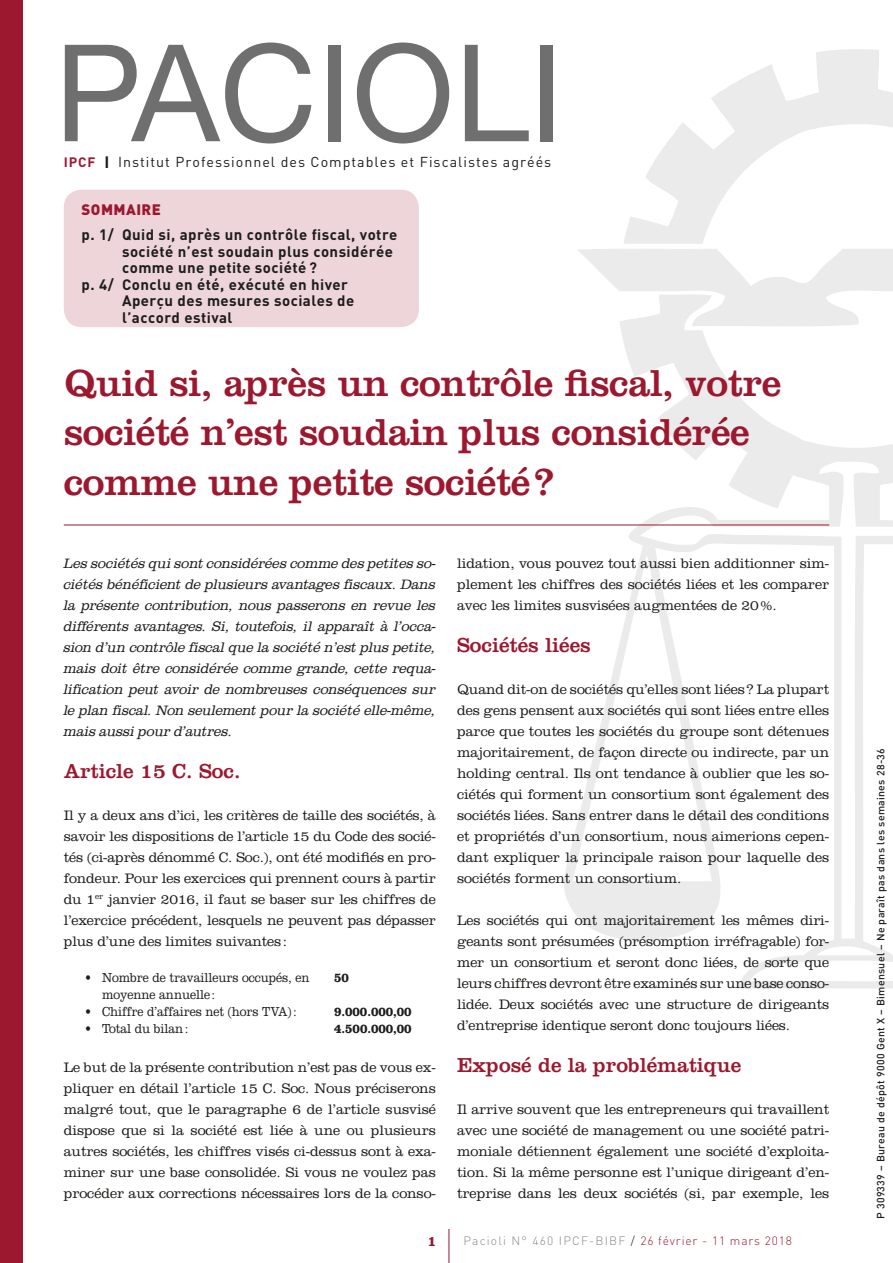
<style>
.page{position:relative;width:893px;height:1263px;background:#fff}
.page>*{position:absolute;margin:0;border:0;box-sizing:border-box;transform-origin:0 0}
.t1{font:39px/49.5px "Clarendon LT Std";letter-spacing:-.01em;color:#9c182f}
.t2{font:21px "Clarendon LT Std";color:#9c182f}
.t3{font:700 15px "DIN";letter-spacing:.03em;color:#1d1d1b}
.t4{font:900 15px "DIN";letter-spacing:.03em;color:#9c182f}
.t5{font:700 14.85px "Clarendon LT Std";color:#9c182f}
.t6{font:300 14.25px/21px "Clarendon LT Std";letter-spacing:-.005em;color:#1d1d1b;text-align:justify}
.t7{font:italic 300 14.25px/21px "Clarendon Std";letter-spacing:-.01em;color:#1d1d1b;text-align:justify}
.t8{font:14.25px "DIN";letter-spacing:.07em;color:#1d1d1b}
.t9{font:300 13.5px/16.2px "Clarendon LT Std";letter-spacing:-.005em;color:#1d1d1b;scale:.9 1}
.t10{font:700 13.5px "Clarendon LT Std";letter-spacing:-.005em;color:#1d1d1b;scale:.9 1}
.t11{font:300 12px "DIN";letter-spacing:.085em;color:#878787}
.t12{font:500 10.5px "DIN";letter-spacing:.03em;color:#1d1d1b}
.s1{font-weight:700;font-size:13.5px;color:#9c182f}
.s2{font-weight:900;font-size:13.5px}
.s3{color:#1d1d1b}
.s4{color:#9c182f}
</style>
<div class="page">
<svg style="left:563px;top:49px;width:330px;height:939px"></svg>
<hr style="left:449px;top:1229px;width:1px;height:34px;background:#9c182f">
<div style="left:0;top:0;width:23px;height:1263px;background:#9c182f"></div>
<div style="left:64px;top:190px;width:355px;height:137px;background:#edd5da;border-radius:18px"></div>
<svg style="left:65px;top:43px;width:246px;height:100px"></svg>
<div style="left:328px;top:45px;width:13px;height:96px;background:#706f6f"></div>
<svg style="left:357px;top:43px;width:92px;height:100px"></svg>
<svg style="left:465px;top:45px;width:64px;height:96px"></svg>
<div style="left:540px;top:45px;width:13px;height:96px;background:#706f6f"></div>
<hr style="left:64px;top:525px;width:765px;height:1px;background:#9c182f">
<p class="t8" style="left:64px;top:153px;width:489px"><span class="s1">IPCF</span> <span class="s2">|</span> Institut Professionnel des Comptables et Fiscalistes agréés</p>
<p class="t4" style="left:82px;top:200px;width:81px">SOMMAIRE</p>
<p class="t3" style="left:82px;top:225px;width:317px">p. 1/ Quid si, après un contrôle fiscal, votre</p>
<p class="t3" style="left:122px;top:241px;width:272px">société n’est soudain plus considérée</p>
<p class="t3" style="left:122px;top:258px;width:196px">comme une petite société ?</p>
<p class="t3" style="left:82px;top:274px;width:268px">p. 4/ Conclu en été, exécuté en hiver</p>
<p class="t3" style="left:122px;top:291px;width:234px">Aperçu des mesures sociales de</p>
<p class="t3" style="left:122px;top:307px;width:112px">l’accord estival</p>
<h1 class="t1" style="left:64px;top:358px;width:719px">Quid si, après un contrôle fiscal, votre société n’est soudain plus considérée comme une petite société?</h1>
<p class="t7" style="left:64px;top:553px;width:374px">Les sociétés qui sont considérées comme des petites so&shy;ciétés bénéficient de plusieurs avantages fiscaux. Dans la présente contribution, nous passerons en revue les différents avantages. Si, toutefois, il apparaît à l’occa&shy;sion d’un contrôle fiscal que la société n’est plus petite, mais doit être considérée comme grande, cette requa&shy;lification peut avoir de nombreuses conséquences sur le plan fiscal. Non seulement pour la société elle-même, mais aussi pour d’autres.</p>
<h2 class="t2" style="left:64px;top:759px;width:178px">Article 15 C. Soc.</h2>
<p class="t6" style="left:64px;top:805px;width:374px">Il y a deux ans d’ici, les critères de taille des sociétés, à savoir les dispositions de l’article 15 du Code des socié&shy;tés (ci-après dénommé C. Soc.), ont été modifiés en pro&shy;fondeur. Pour les exercices qui prennent cours à partir du 1<sup>er</sup> janvier 2016, il faut se baser sur les chiffres de l’exercice précédent, lesquels ne peuvent pas dépasser plus d’une des limites suivantes:</p>
<p class="t9" style="left:102px;top:970px;width:232px;text-indent:-17px">• Nombre de travailleurs occupés, en moyenne annuelle:</p>
<p class="t10" style="left:334px;top:970px;width:18px">50</p>
<p class="t9" style="left:85px;top:1003px;width:237px">• Chiffre d’affaires net (hors TVA):</p>
<p class="t10" style="left:334px;top:1003px;width:87px">9.000.000,00</p>
<p class="t9" style="left:85px;top:1021px;width:116px">• Total du bilan:</p>
<p class="t10" style="left:334px;top:1021px;width:87px">4.500.000,00</p>
<p class="t6" style="left:64px;top:1057px;width:374px">Le but de la présente contribution n’est pas de vous ex&shy;pliquer en détail l’article 15 C. Soc. Nous préciserons malgré tout, que le paragraphe 6 de l’article susvisé dispose que si la société est liée à une ou plusieurs autres sociétés, les chiffres visés ci-dessus sont à exa&shy;miner sur une base consolidée. Si vous ne voulez pas procéder aux corrections nécessaires lors de la conso-</p>
<p class="t6" style="left:457px;top:553px;width:374px">lidation, vous pouvez tout aussi bien additionner sim&shy;plement les chiffres des sociétés liées et les comparer avec les limites susvisées augmentées de 20%.</p>
<h2 class="t2" style="left:457px;top:633px;width:135px">Sociétés liées</h2>
<p class="t6" style="left:457px;top:679px;width:374px">Quand dit-on de sociétés qu’elles sont liées? La plupart des gens pensent aux sociétés qui sont liées entre elles parce que toutes les sociétés du groupe sont détenues majoritairement, de façon directe ou indirecte, par un holding central. Ils ont tendance à oublier que les so&shy;ciétés qui forment un consortium sont également des sociétés liées. Sans entrer dans le détail des conditions et propriétés d’un consortium, nous aimerions cepen&shy;dant expliquer la principale raison pour laquelle des sociétés forment un consortium.</p>
<p class="t6" style="left:457px;top:910px;width:374px">Les sociétés qui ont majoritairement les mêmes diri&shy;geants sont présumées (présomption irréfragable) for&shy;mer un consortium et seront donc liées, de sorte que leurs chiffres devront être examinés sur une base conso&shy;lidée. Deux sociétés avec une structure de dirigeants d’entreprise identique seront donc toujours liées.</p>
<h2 class="t2" style="left:457px;top:1053px;width:286px">Exposé de la problématique</h2>
<p class="t6" style="left:457px;top:1099px;width:374px">Il arrive souvent que les entrepreneurs qui travaillent avec une société de management ou une société patri&shy;moniale détiennent également une société d’exploita&shy;tion. Si la même personne est l’unique dirigeant d’en&shy;treprise dans les deux sociétés (si, par exemple, les</p>
<p class="t5" style="left:427px;top:1232px;width:11px">1</p>
<p class="t11" style="left:463px;top:1233px;width:330px">Pacioli N° 460 IPCF-BIBF <span class="s3">/</span> <span class="s4">26 février - 11 mars 2018</span></p>
<p class="t12" style="left:874px;top:1219px;width:472px;rotate:-90deg">P 309339 – Bureau de dépôt 9000 Gent X – Bimensuel – Ne paraît pas dans les semaines 28-36</p>
</div>
